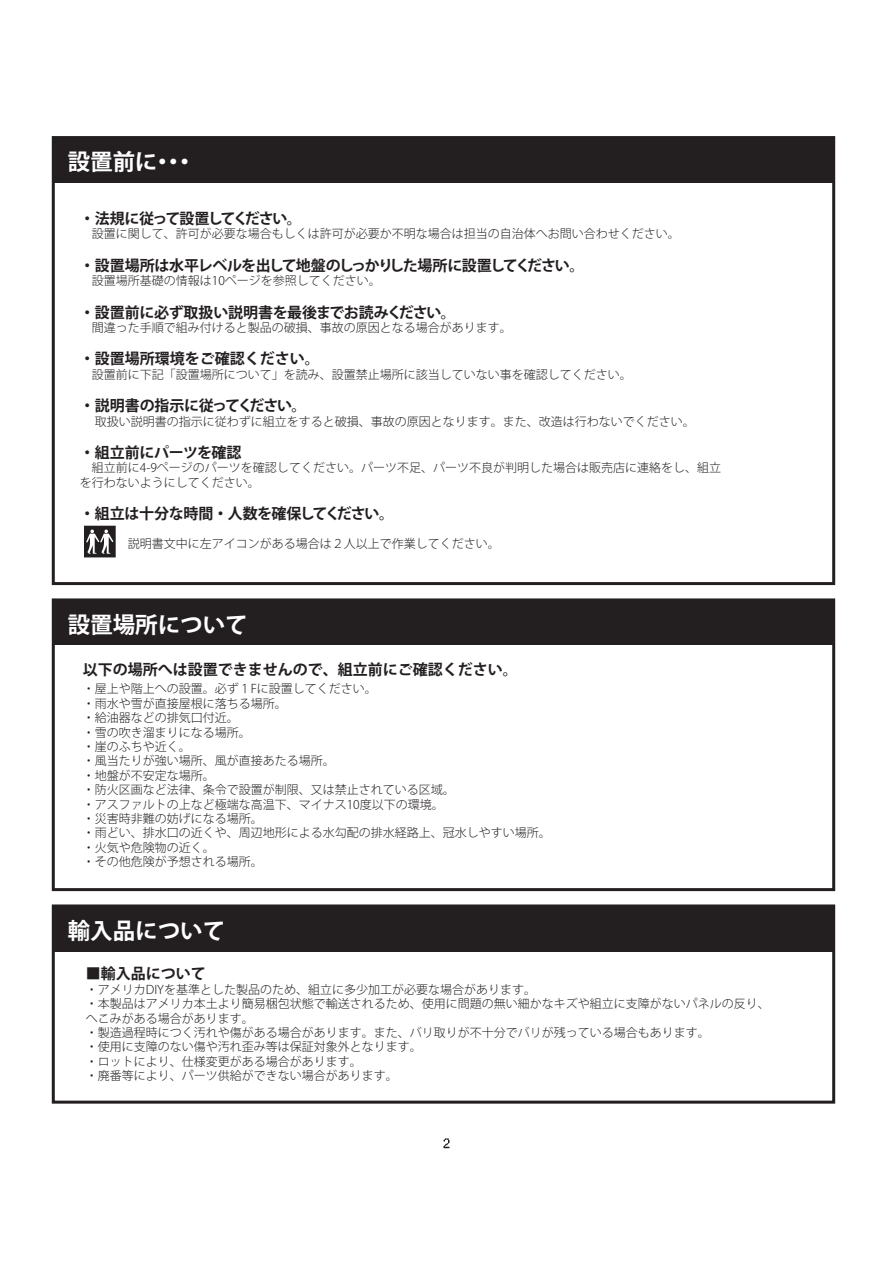
<style>
.page{position:relative;width:893px;height:1263px;background:#fff}
.page>*{position:absolute;margin:0;border:0;box-sizing:border-box;transform-origin:0 0}
.t1{font:700 22.5px "Koz Go Pro";color:#fff}
.t2{font:700 15px "Koz Go Pro";letter-spacing:-.015em;color:#231f20}
.t3{font:700 15px "Koz Go Pro";letter-spacing:-.05em;color:#231f20}
.t4{font:700 15px "Koz Go Pro";letter-spacing:-.08em;color:#231f20}
.t5{font:300 12px/14.4px "Koz Go Pr 6 N";color:#231f20}
</style>
<div class="page">
<div style="left:53px;top:138px;width:781px;height:45px;background:#231f20"></div>
<div style="left:53px;top:600px;width:781px;height:45px;background:#231f20"></div>
<div style="left:84px;top:526px;width:31px;height:31px;background:#231f20"></div>
<svg style="left:86px;top:530px;width:27px;height:24px"></svg>
<div style="left:53px;top:906px;width:781px;height:45px;background:#231f20"></div>
<div style="left:52px;top:136px;width:783px;height:449px;border:3px solid #231f20"></div>
<div style="left:52px;top:598px;width:783px;height:293px;border:3px solid #231f20"></div>
<div style="left:52px;top:904px;width:783px;height:200px;border:3px solid #231f20"></div>
<h1 class="t1" style="left:68px;top:148px;width:130px">設置前に・・・</h1>
<p class="t4" style="left:80px;top:209px;width:224px">・法規に従って設置してください。</p>
<p class="t5" style="left:80px;top:227px;width:601px">　設置に関して、許可が必要な場合もしくは許可が必要か不明な場合は担当の自治体へお問い合わせください。</p>
<p class="t3" style="left:80px;top:256px;width:506px">・設置場所は水平レベルを出して地盤のしっかりした場所に設置してください。</p>
<p class="t5" style="left:80px;top:274px;width:303px">　設置場所基礎の情報は10ページを参照してください。</p>
<p class="t2" style="left:80px;top:302px;width:378px">・設置前に必ず取扱い説明書を最後までお読みください。</p>
<p class="t5" style="left:80px;top:321px;width:433px">　間違った手順で組み付けると製品の破損、事故の原因となる場合があります。</p>
<p class="t2" style="left:80px;top:349px;width:242px">・設置場所環境をご確認ください。</p>
<p class="t5" style="left:80px;top:367px;width:554px">　設置前に下記「設置場所について」を読み、設置禁止場所に該当していない事を確認してください。</p>
<p class="t2" style="left:80px;top:396px;width:228px">・説明書の指示に従ってください。</p>
<p class="t5" style="left:80px;top:414px;width:616px">　 取扱い説明書の指示に従わずに組立をすると破損、事故の原因となります。また、改造は行わないでください。</p>
<p class="t2" style="left:80px;top:443px;width:163px">・組立前にパーツを確認</p>
<p class="t5" style="left:80px;top:461px;width:643px">　組立前に4-9ページのパーツを確認してください。パーツ不足、パーツ不良が判明した場合は販売店に連絡をし、組立を行わないようにしてください。</p>
<p class="t2" style="left:80px;top:504px;width:316px">・組立は十分な時間・人数を確保してください。</p>
<p class="t5" style="left:80px;top:537px;width:422px">　　　　説明書文中に左アイコンがある場合は２人以上で作業してください。</p>
<h1 class="t1" style="left:68px;top:610px;width:181px">設置場所について</h1>
<p class="t2" style="left:83px;top:660px;width:437px">以下の場所へは設置できませんので、組立前にご確認ください。</p>
<p class="t5" style="left:83px;top:682px;width:470px">・屋上や階上への設置。必ず１Fに設置してください。<br>・雨水や雪が直接屋根に落ちる場所。<br>・給油器などの排気口付近。<br>・雪の吹き溜まりになる場所。<br>・崖のふちや近く。<br>・風当たりが強い場所、風が直接あたる場所。<br>・地盤が不安定な場所。<br>・防火区画など法律、条令で設置が制限、又は禁止されている区域。<br>・アスファルトの上など極端な高温下、マイナス10度以下の環境。<br>・災害時非難の妨げになる場所。<br>・雨どい、排水口の近くや、周辺地形による水勾配の排水経路上、冠水しやすい場所。・火気や危険物の近く。<br>・その他危険が予想される場所。</p>
<h1 class="t1" style="left:68px;top:917px;width:159px">輸入品について</h1>
<p class="t2" style="left:86px;top:964px;width:121px">■輸入品について</p>
<p class="t5" style="left:86px;top:982px;width:686px">・アメリカDIYを基準とした製品のため、組立に多少加工が必要な場合があります。<br>・本製品はアメリカ本土より簡易梱包状態で輸送されるため、使用に問題の無い細かなキズや組立に支障がないパネルの反り、へこみがある場合があります。<br>・製造過程時につく汚れや傷がある場合があります。また、バリ取りが不十分でバリが残っている場合もあります。<br>・使用に支障のない傷や汚れ歪み等は保証対象外となります。<br>・ロットにより、仕様変更がある場合があります。<br>・廃番等により、パーツ供給ができない場合があります。</p>
</div>
